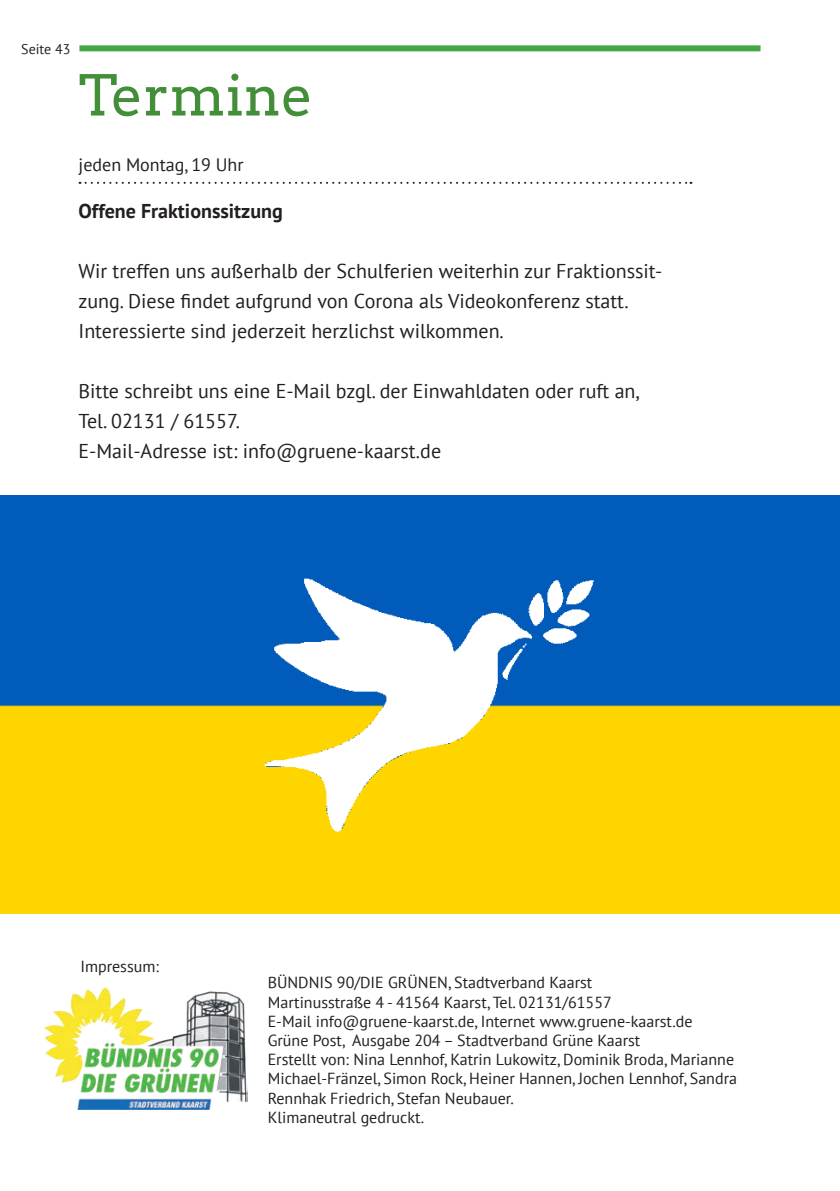
<style>
.page{position:relative;width:840px;height:1191px;background:#fff}
.page>*{position:absolute;margin:0;border:0;box-sizing:border-box;transform-origin:0 0}
.t1{font:56px "Arvo";color:#438e39}
.t2{font:20px/30px "PT Sans";color:#231f20}
.t3{font:700 20px "PT Sans";color:#231f20}
.t4{font:18px "PT Sans";color:#231f20}
.t5{font:16px/19.2px "PT Sans";color:#231f20}
.t6{font:14px "PT Sans";color:#231f20}
</style>
<div class="page">
<div style="left:79px;top:45px;width:681px;height:6px;background:#43a842"></div>
<img style="left:44px;top:987px;width:203px;height:122px">
<svg style="left:79px;top:182px;width:612px;height:2px"></svg>
<img style="left:0;top:496px;width:839px;height:417px">
<p class="t6" style="left:21px;top:40px;width:50px">Seite 43</p>
<h1 class="t1" style="left:78px;top:62px;width:236px">Termine</h1>
<p class="t4" style="left:78px;top:153px;width:166px">jeden Montag, 19 Uhr</p>
<p class="t3" style="left:78px;top:197px;width:206px">Offene Fraktionssitzung</p>
<p class="t2" style="left:78px;top:255px;width:585px">Wir treffen uns außerhalb der Schulferien weiterhin zur Fraktionssit&shy;zung. Diese findet aufgrund von Corona als Videokonferenz statt.<br>Interessierte sind jederzeit herzlichst wilkommen.</p>
<p class="t2" style="left:78px;top:375px;width:562px">Bitte schreibt uns eine E-Mail bzgl. der Einwahldaten oder ruft an,<br>Tel. 02131 / 61557.<br>E-Mail-Adresse ist: info@gruene-kaarst.de</p>
<p class="t5" style="left:80px;top:957px;width:80px">Impressum:</p>
<p class="t5" style="left:267px;top:972px;width:470px">BÜNDNIS 90/DIE GRÜNEN, Stadtverband Kaarst<br>Martinusstraße 4 - 41564 Kaarst, Tel. 02131/61557<br>E-Mail info@gruene-kaarst.de, Internet www.gruene-kaarst.de Grüne Post, Ausgabe 204 – Stadtverband Grüne Kaarst<br>Erstellt von: Nina Lennhof, Katrin Lukowitz, Dominik Broda, Marianne Michael-Fränzel, Simon Rock, Heiner Hannen, Jochen Lennhof, Sandra Rennhak Friedrich, Stefan Neubauer.<br>Klimaneutral gedruckt.</p>
</div>
